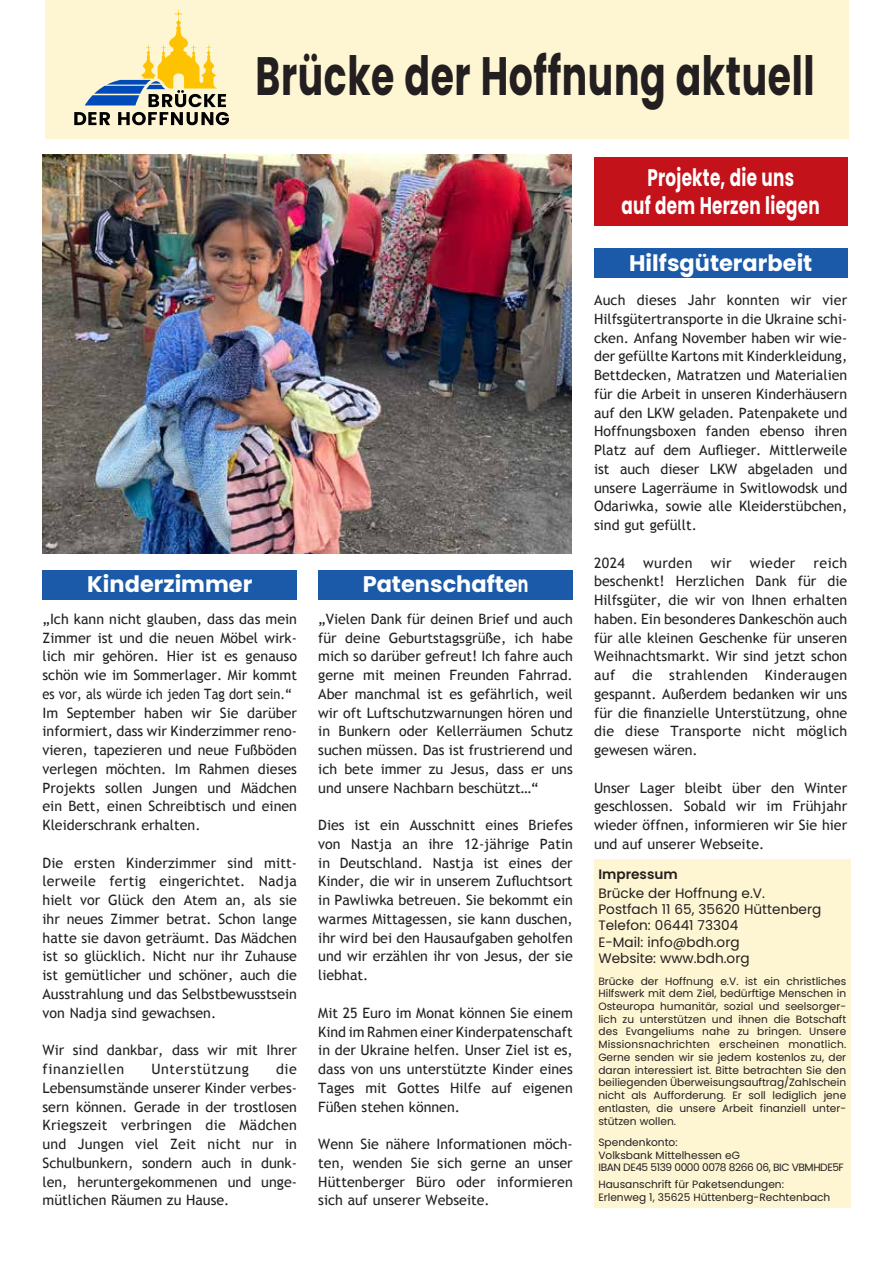
<style>
.page{position:relative;width:893px;height:1263px;background:#fff}
.page>*{position:absolute;margin:0;border:0;box-sizing:border-box;transform-origin:0 0}
.t1{font:700 54px "Poppins";letter-spacing:.015em;color:#231f20;scale:.7 1}
.t2{font:700 24px/28.5px "Poppins";letter-spacing:.015em;color:#fff;text-align:center;scale:.7 1}
.t3{font:700 22.5px "Poppins";color:#fff}
.t4{font:14.25px/18.8px "Trebuchet MS";color:#231f20;text-align:justify}
.t5{font:14.25px "Trebuchet MS";letter-spacing:.045em;color:#231f20}
.t6{font:13.65px/16.4px "Poppins";color:#231f20}
.t7{font:600 13.65px "Poppins";color:#231f20}
.t8{font:10.65px/12.8px "Poppins";color:#231f20}
</style>
<div class="page">
<div style="left:45px;top:0;width:803px;height:139px;background:#fef5d2"></div>
<svg style="left:74px;top:10px;width:155px;height:115px"></svg>
<div style="left:594px;top:859px;width:257px;height:349px;background:#fef5d2"></div>
<div style="left:594px;top:157px;width:253px;height:69px;background:#c4121a"></div>
<div style="left:43px;top:570px;width:254px;height:29px;background:#1b5aa9"></div>
<img style="left:43px;top:154px;width:529px;height:400px">
<div style="left:594px;top:248px;width:253px;height:30px;background:#1b5aa9"></div>
<div style="left:318px;top:570px;width:255px;height:30px;background:#1b5aa9"></div>
<h1 class="t1" style="left:256px;top:44px;width:800px">Brücke der Hoffnung aktuell</h1>
<h2 class="t2" style="left:622px;top:163px;width:285px">Projekte, die uns<br>auf dem Herzen liegen</h2>
<h3 class="t3" style="left:87px;top:571px;width:167px">Kinderzimmer</h3>
<p class="t4" style="left:43px;top:610px;width:256px;text-align:left">„Ich kann nicht glauben, dass das mein Zimmer ist und die neuen Möbel wirk&shy;lich mir gehören. Hier ist es genauso schön wie im Sommerlager. Mir kommt es vor, als würde ich jeden Tag dort sein.“ Im September haben wir Sie darüber informiert, dass wir Kinderzimmer reno&shy;vieren, tapezieren und neue Fußböden verlegen möchten. Im Rahmen dieses Projekts sollen Jungen und Mädchen ein Bett, einen Schreibtisch und einen Kleiderschrank erhalten.</p>
<p class="t4" style="left:43px;top:853px;width:256px">Die ersten Kinderzimmer sind mitt&shy;lerweile fertig eingerichtet. Nadja hielt vor Glück den Atem an, als sie ihr neues Zimmer betrat. Schon lange hatte sie davon geträumt. Das Mädchen ist so glücklich. Nicht nur ihr Zuhause ist gemütlicher und schöner, auch die Ausstrahlung und das Selbstbewusstsein von Nadja sind gewachsen.</p>
<p class="t4" style="left:43px;top:1041px;width:256px">Wir sind dankbar, dass wir mit Ihrer finanziellen</p>
<p class="t5" style="left:151px;top:1060px;width:99px">Unterstützung</p>
<p class="t4" style="left:43px;top:1060px;width:256px;text-indent:234px">die Lebensumstände unserer Kinder verbes&shy;sern können. Gerade in der trostlosen Kriegszeit verbringen die Mädchen und Jungen viel Zeit nicht nur in Schulbunkern, sondern auch in dunk&shy;len, heruntergekommenen und unge&shy;mütlichen Räumen zu Hause.</p>
<h3 class="t3" style="left:363px;top:571px;width:167px">Patenschaften</h3>
<p class="t4" style="left:318px;top:610px;width:256px">„Vielen Dank für deinen Brief und auch für deine Geburtstagsgrüße, ich habe mich so darüber gefreut! Ich fahre auch gerne mit meinen Freunden Fahrrad.<br>Aber manchmal ist es gefährlich, weil wir oft Luftschutzwarnungen hören und in Bunkern oder Kellerräumen Schutz suchen müssen. Das ist frustrierend und ich bete immer zu Jesus, dass er uns und unsere Nachbarn beschützt…“</p>
<p class="t4" style="left:318px;top:816px;width:256px">Dies ist ein Ausschnitt eines Briefes von Nastja an ihre 12-jährige Patin in Deutschland. Nastja ist eines der Kinder, die wir in unserem Zufluchtsort in Pawliwka betreuen. Sie bekommt ein warmes Mittagessen, sie kann duschen, ihr wird bei den Hausaufgaben geholfen und wir erzählen ihr von Jesus, der sie liebhat.</p>
<p class="t4" style="left:318px;top:1003px;width:256px">Mit 25 Euro im Monat können Sie einem Kind im Rahmen einer Kinderpatenschaft in der Ukraine helfen. Unser Ziel ist es, dass von uns unterstützte Kinder eines Tages mit Gottes Hilfe auf eigenen Füßen stehen können.</p>
<p class="t4" style="left:318px;top:1135px;width:256px">Wenn Sie nähere Informationen möch&shy;ten, wenden Sie sich gerne an unser Hüttenberger Büro oder informieren sich auf unserer Webseite.</p>
<h3 class="t3" style="left:629px;top:250px;width:185px">Hilfsgüterarbeit</h3>
<p class="t4" style="left:594px;top:291px;width:255px">Auch dieses Jahr konnten wir vier Hilfsgütertransporte in die Ukraine schi&shy;cken. Anfang November haben wir wie&shy;der gefüllte Kartons mit Kinderkleidung, Bettdecken, Matratzen und Materialien für die Arbeit in unseren Kinderhäusern auf den LKW geladen. Patenpakete und Hoffnungsboxen fanden ebenso ihren Platz auf dem Auflieger. Mittlerweile ist auch dieser LKW abgeladen und unsere Lagerräume in Switlowodsk und Odariwka, sowie alle Kleiderstübchen, sind gut gefüllt.</p>
<p class="t4" style="left:594px;top:553px;width:32px">2024</p>
<p class="t4" style="left:643px;top:553px;width:51px">wurden</p>
<p class="t4" style="left:711px;top:553px;width:22px">wir</p>
<p class="t4" style="left:750px;top:553px;width:47px">wieder</p>
<p class="t4" style="left:594px;top:553px;width:255px;text-indent:220px">reich beschenkt! Herzlichen Dank für die Hilfsgüter, die wir von Ihnen erhalten haben. Ein besonderes Dankeschön auch für alle kleinen Geschenke für unseren Weihnachtsmarkt. Wir sind jetzt schon auf die strahlenden Kinderaugen gespannt. Außerdem bedanken wir uns für die finanzielle Unterstützung, ohne die diese Transporte nicht möglich gewesen wären.</p>
<p class="t4" style="left:594px;top:778px;width:255px">Unser Lager bleibt über den Winter geschlossen. Sobald wir im Frühjahr wieder öffnen, informieren wir Sie hier und auf unserer Webseite.</p>
<p class="t7" style="left:598px;top:866px;width:81px">Impressum</p>
<p class="t6" style="left:598px;top:885px;width:224px">Brücke der Hoffnung e.V.<br>Postfach 11 65, 35620 Hüttenberg<br>Telefon: 06441 73304<br>E-Mail: info@bdh.org<br>Website: www.bdh.org</p>
<p class="t8" style="left:598px;top:974px;width:249px;text-align:justify">Brücke der Hoffnung e.V. ist ein christliches Hilfswerk mit dem Ziel, bedürftige Menschen in Osteuropa humanitär, sozial und seelsorger&shy;lich zu unterstützen und ihnen die Botschaft des Evangeliums nahe zu bringen. Unsere Missionsnachrichten erscheinen monatlich.<br>Gerne senden wir sie jedem kostenlos zu, der daran interessiert ist. Bitte betrachten Sie den beiliegenden Überweisungsauftrag/Zahlschein nicht als Aufforderung. Er soll lediglich jene entlasten, die unsere Arbeit finanziell unter&shy;stützen wollen.</p>
<p class="t8" style="left:598px;top:1136px;width:247px">Spendenkonto:<br>Volksbank Mittelhessen eG<br>IBAN DE45 5139 0000 0078 8266 06, BIC VBMHDE5F</p>
<p class="t8" style="left:598px;top:1178px;width:234px">Hausanschrift für Paketsendungen:<br>Erlenweg 1, 35625 Hüttenberg-Rechtenbach</p>
</div>
